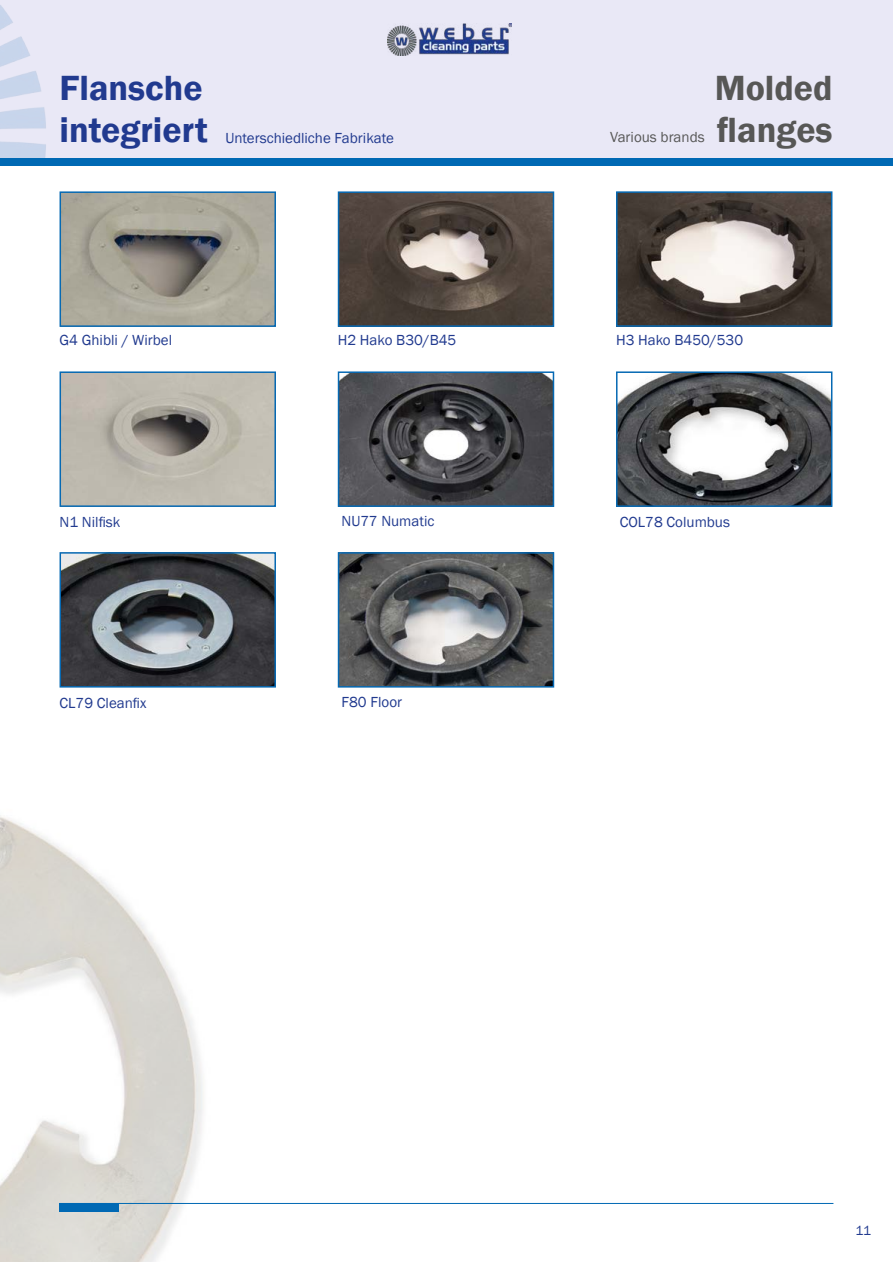
<style>
.page{position:relative;width:893px;height:1263px;background:#fff}
.page>*{position:absolute;margin:0;border:0;box-sizing:border-box;transform-origin:0 0}
.t1{font:600 36px/42px "Franklin Gothic";color:#213a8f}
.t2{font:600 36px/42px "Franklin Gothic";color:#575756}
.t3{font:15px "Franklin Gothic";color:#213a8f}
.t4{font:15px "Franklin Gothic";color:#575756}
.t5{font:13.5px "Franklin Gothic";color:#213a8f}
</style>
<div class="page">
<img style="left:0;top:815px;width:204px;height:447px">
<hr style="left:60px;top:1203px;width:773px;height:1px;background:#0069b4">
<div style="left:60px;top:1203px;width:59px;height:9px;background:#0069b4"></div>
<div style="left:0;top:0;width:893px;height:159px;background:#e9e8f6"></div>
<img style="left:0;top:5px;width:46px;height:153px">
<div style="left:0;top:158px;width:893px;height:8px;background:#0069b4"></div>
<img style="left:619px;top:194px;width:210px;height:130px">
<div style="left:616px;top:191px;width:216px;height:136px;border:2px solid #0669b3"></div>
<img style="left:619px;top:374px;width:210px;height:130px">
<div style="left:616px;top:371px;width:216px;height:136px;border:2px solid #0669b3"></div>
<img style="left:63px;top:194px;width:210px;height:130px">
<div style="left:60px;top:191px;width:216px;height:136px;border:2px solid #0669b3"></div>
<img style="left:63px;top:374px;width:210px;height:130px">
<div style="left:60px;top:371px;width:216px;height:136px;border:2px solid #0669b3"></div>
<img style="left:63px;top:555px;width:210px;height:130px">
<div style="left:60px;top:552px;width:216px;height:136px;border:2px solid #0669b3"></div>
<img style="left:341px;top:194px;width:210px;height:130px">
<div style="left:338px;top:191px;width:216px;height:136px;border:2px solid #0669b3"></div>
<img style="left:341px;top:374px;width:210px;height:130px">
<div style="left:338px;top:371px;width:216px;height:136px;border:2px solid #0669b3"></div>
<img style="left:341px;top:555px;width:210px;height:130px">
<div style="left:338px;top:552px;width:216px;height:136px;border:2px solid #0669b3"></div>
<img style="left:387px;top:24px;width:124px;height:31px">
<h1 class="t1" style="left:60px;top:67px;width:150px">Flansche integriert</h1>
<h1 class="t2" style="left:715px;top:67px;width:119px">Molded flanges</h1>
<p class="t3" style="left:225px;top:128px;width:170px">Unterschiedliche Fabrikate</p>
<p class="t4" style="left:610px;top:127px;width:96px">Various brands</p>
<p class="t3" style="left:60px;top:330px;width:114px">G4 Ghibli / Wirbel</p>
<p class="t3" style="left:338px;top:330px;width:120px">H2 Hako B30/B45</p>
<p class="t3" style="left:616px;top:330px;width:129px">H3 Hako B450/530</p>
<p class="t3" style="left:60px;top:513px;width:62px">N1 Nilfisk</p>
<p class="t3" style="left:342px;top:512px;width:94px">NU77 Numatic</p>
<p class="t3" style="left:620px;top:513px;width:112px">COL78 Columbus</p>
<p class="t3" style="left:60px;top:693px;width:88px">CL79 Cleanfix</p>
<p class="t3" style="left:342px;top:692px;width:62px">F80 Floor</p>
<p class="t5" style="left:855px;top:1222px;width:17px">11</p>
</div>
